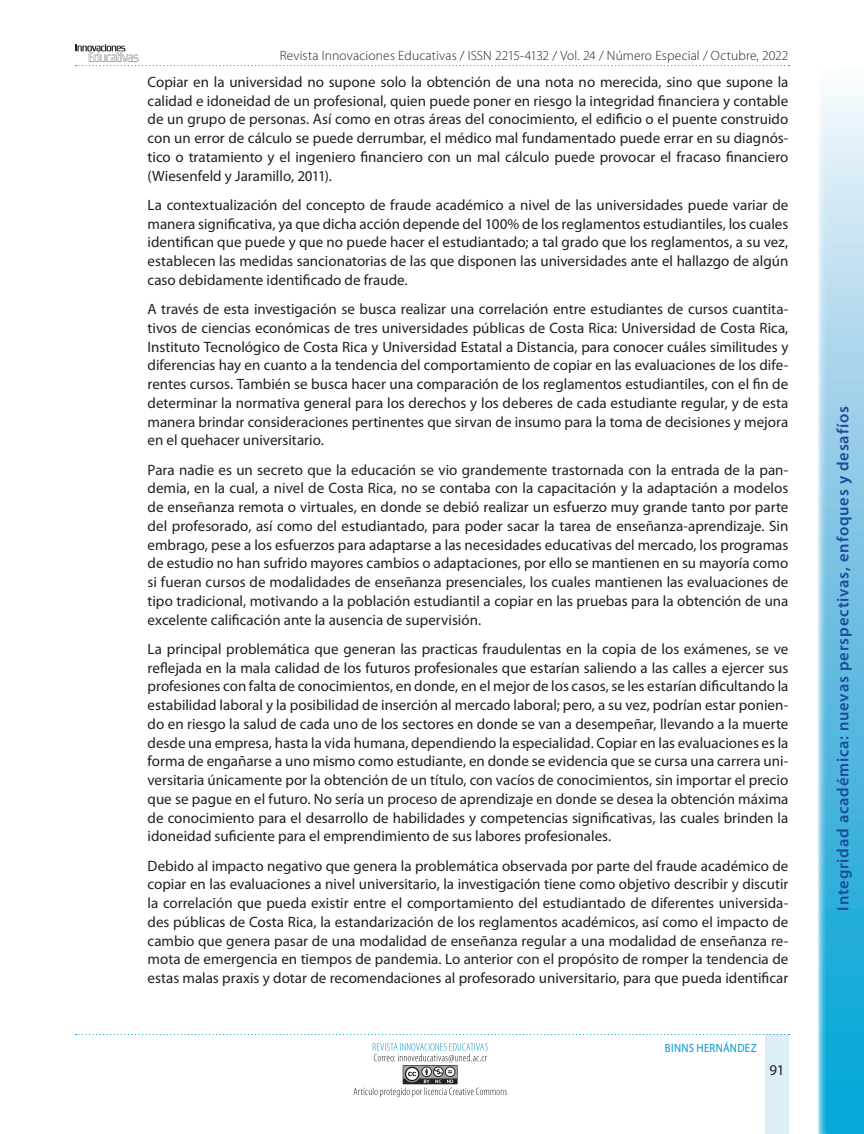
<style>
.page{position:relative;width:864px;height:1134px;background:#fff}
.page>*{position:absolute;margin:0;border:0;box-sizing:border-box;transform-origin:0 0}
.t1{font:600 16.5px "Myriad Pro";letter-spacing:.05em;color:#1a4c99}
.t2{font:15px/18.8px "Myriad Pro";color:#231f20;text-align:justify}
.t3{font:300 13.5px "Myriad Pro";letter-spacing:.01em;color:#231f20}
.t4{font:12px "Myriad Pro";letter-spacing:.03em;color:#0097ce;scale:.9 1}
</style>
<div class="page">
<svg style="left:76px;top:44px;width:713px;height:22px"></svg>
<div style="left:765px;top:1034px;width:23px;height:100px;background:#dceef7"></div>
<svg style="left:76px;top:1034px;width:713px;height:1px"></svg>
<svg style="left:354px;top:1043px;width:153px;height:54px"></svg>
<svg style="left:818px;top:91px;width:46px;height:1043px;background:#79c7e6"></svg>
<p class="t3" style="left:280px;top:48px;width:510px">Revista Innovaciones Educativas / ISSN 2215-4132 / Vol. 24 / Número Especial / Octubre, 2022</p>
<p class="t2" style="left:148px;top:73px;width:642px">Copiar en la universidad no supone solo la obtención de una nota no merecida, sino que supone la calidad e idoneidad de un profesional, quien puede poner en riesgo la integridad financiera y contable de un grupo de personas. Así como en otras áreas del conocimiento, el edificio o el puente construido con un error de cálculo se puede derrumbar, el médico mal fundamentado puede errar en su diagnós&shy;tico o tratamiento y el ingeniero financiero con un mal cálculo puede provocar el fracaso financiero (Wiesenfeld y Jaramillo, 2011).</p>
<p class="t2" style="left:148px;top:196px;width:642px">La contextualización del concepto de fraude académico a nivel de las universidades puede variar de manera significativa, ya que dicha acción depende del 100% de los reglamentos estudiantiles, los cuales identifican que puede y que no puede hacer el estudiantado; a tal grado que los reglamentos, a su vez, establecen las medidas sancionatorias de las que disponen las universidades ante el hallazgo de algún caso debidamente identificado de fraude.</p>
<p class="t2" style="left:148px;top:300px;width:642px">A través de esta investigación se busca realizar una correlación entre estudiantes de cursos cuantita&shy;tivos de ciencias económicas de tres universidades públicas de Costa Rica: Universidad de Costa Rica, Instituto Tecnológico de Costa Rica y Universidad Estatal a Distancia, para conocer cuáles similitudes y diferencias hay en cuanto a la tendencia del comportamiento de copiar en las evaluaciones de los dife&shy;rentes cursos. También se busca hacer una comparación de los reglamentos estudiantiles, con el fin de determinar la normativa general para los derechos y los deberes de cada estudiante regular, y de esta manera brindar consideraciones pertinentes que sirvan de insumo para la toma de decisiones y mejora en el quehacer universitario.</p>
<p class="t2" style="left:148px;top:460px;width:642px">Para nadie es un secreto que la educación se vio grandemente trastornada con la entrada de la pan&shy;demia, en la cual, a nivel de Costa Rica, no se contaba con la capacitación y la adaptación a modelos de enseñanza remota o virtuales, en donde se debió realizar un esfuerzo muy grande tanto por parte del profesorado, así como del estudiantado, para poder sacar la tarea de enseñanza-aprendizaje. Sin embrago, pese a los esfuerzos para adaptarse a las necesidades educativas del mercado, los programas de estudio no han sufrido mayores cambios o adaptaciones, por ello se mantienen en su mayoría como si fueran cursos de modalidades de enseñanza presenciales, los cuales mantienen las evaluaciones de tipo tradicional, motivando a la población estudiantil a copiar en las pruebas para la obtención de una excelente calificación ante la ausencia de supervisión.</p>
<p class="t2" style="left:148px;top:640px;width:642px">La principal problemática que generan las practicas fraudulentas en la copia de los exámenes, se ve reflejada en la mala calidad de los futuros profesionales que estarían saliendo a las calles a ejercer sus profesiones con falta de conocimientos, en donde, en el mejor de los casos, se les estarían dificultando la estabilidad laboral y la posibilidad de inserción al mercado laboral; pero, a su vez, podrían estar ponien&shy;do en riesgo la salud de cada uno de los sectores en donde se van a desempeñar, llevando a la muerte desde una empresa, hasta la vida humana, dependiendo la especialidad. Copiar en las evaluaciones es la forma de engañarse a uno mismo como estudiante, en donde se evidencia que se cursa una carrera uni&shy;versitaria únicamente por la obtención de un título, con vacíos de conocimientos, sin importar el precio que se pague en el futuro. No sería un proceso de aprendizaje en donde se desea la obtención máxima de conocimiento para el desarrollo de habilidades y competencias significativas, las cuales brinden la idoneidad suficiente para el emprendimiento de sus labores profesionales.</p>
<p class="t2" style="left:148px;top:856px;width:642px">Debido al impacto negativo que genera la problemática observada por parte del fraude académico de copiar en las evaluaciones a nivel universitario, la investigación tiene como objetivo describir y discutir la correlación que pueda existir entre el comportamiento del estudiantado de diferentes universida&shy;des públicas de Costa Rica, la estandarización de los reglamentos académicos, así como el impacto de cambio que genera pasar de una modalidad de enseñanza regular a una modalidad de enseñanza re&shy;mota de emergencia en tiempos de pandemia. Lo anterior con el propósito de romper la tendencia de estas malas praxis y dotar de recomendaciones al profesorado universitario, para que pueda identificar</p>
<p class="t4" style="left:665px;top:1041px;width:103px">BINNS HERNÁNDEZ</p>
<p class="t2" style="left:770px;top:1060px;width:16px">91</p>
<p class="t1" style="left:834px;top:911px;width:506px;rotate:-90deg">Integridad académica: nuevas perspectivas, enfoques y desafíos</p>
</div>
